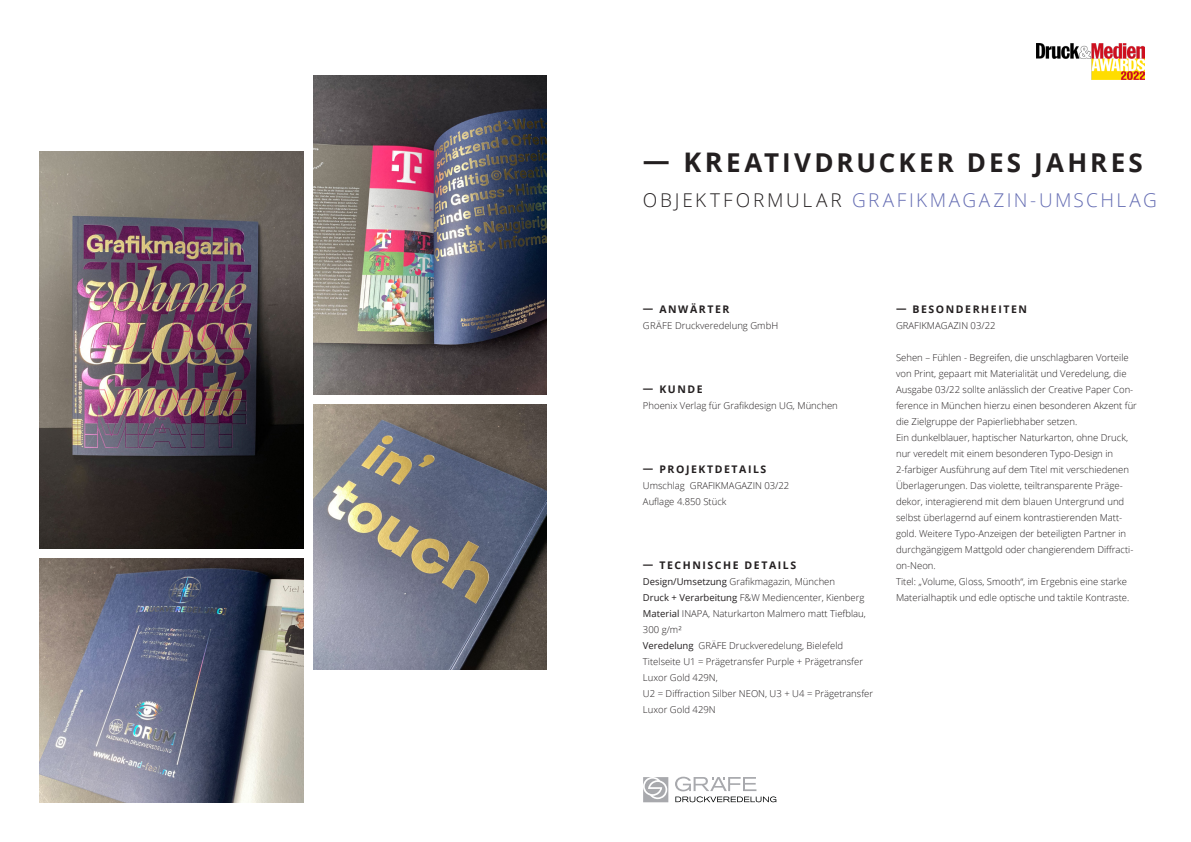
<style>
.page{position:relative;width:1191px;height:842px;background:#fff}
.page>*{position:absolute;margin:0;border:0;box-sizing:border-box;transform-origin:0 0}
.t1{font:700 26px "Open Sans";letter-spacing:.12em;color:#231f20}
.t2{font:300 19px "Open Sans";letter-spacing:.14em;color:#656db3}
.t3{font:700 10.5px "Open Sans";letter-spacing:.15em;color:#231f20}
.t4{font:300 9.5px/16px "Open Sans";color:#231f20}
.s1{font-size:27px}
.s2{color:#231f20}
.s3{font-weight:400}
</style>
<div class="page">
<img style="left:40px;top:558px;width:263px;height:244px">
<svg style="left:643px;top:777px;width:25px;height:25px"></svg>
<svg style="left:675px;top:777px;width:101px;height:25px"></svg>
<img style="left:40px;top:152px;width:263px;height:397px">
<img style="left:314px;top:404px;width:232px;height:265px">
<img style="left:313px;top:76px;width:233px;height:319px">
<img style="left:1036px;top:43px;width:108px;height:37px">
<p class="t1" style="left:643px;top:145px;width:501px"><span class="s1">— KR</span>EATIVDRUCKER DES JAHRES</p>
<p class="t2" style="left:643px;top:187px;width:515px"><span class="s2">OBJEKTFORMULAR</span> GRAFIKMAGAZIN-UMSCHLAG</p>
<p class="t3" style="left:643px;top:301px;width:88px">— ANWÄRTER</p>
<p class="t4" style="left:643px;top:317px;width:137px">GRÄFE Druckveredelung GmbH</p>
<p class="t3" style="left:643px;top:381px;width:61px">— KUNDE</p>
<p class="t4" style="left:643px;top:397px;width:196px">Phoenix Verlag für Grafikdesign UG, München</p>
<p class="t3" style="left:643px;top:461px;width:125px">— PROJEKTDETAILS</p>
<p class="t4" style="left:643px;top:477px;width:148px">Umschlag GRAFIKMAGAZIN 03/22</p>
<p class="t4" style="left:643px;top:493px;width:85px">Auflage 4.850 Stück</p>
<p class="t3" style="left:643px;top:557px;width:155px">— TECHNISCHE DETAILS</p>
<p class="t4" style="left:643px;top:573px;width:194px"><span class="s3">Design/Umsetzung</span> Grafikmagazin, München</p>
<p class="t4" style="left:643px;top:589px;width:223px"><span class="s3">Druck + Verarbeitung</span> F&amp;W Mediencenter, Kienberg</p>
<p class="t4" style="left:643px;top:605px;width:224px"><span class="s3">Material</span> INAPA, Naturkarton Malmero matt Tiefblau,<br>300 g/m²</p>
<p class="t4" style="left:643px;top:637px;width:202px"><span class="s3">Veredelung</span> GRÄFE Druckveredelung, Bielefeld</p>
<p class="t4" style="left:643px;top:653px;width:222px">Titelseite U1 = Prägetransfer Purple + Prägetransfer<br>Luxor Gold 429N,</p>
<p class="t4" style="left:643px;top:685px;width:232px">U2 = Diffraction Silber NEON, U3 + U4 = Prägetransfer<br>Luxor Gold 429N</p>
<p class="t3" style="left:896px;top:301px;width:132px">— BESONDERHEITEN</p>
<p class="t4" style="left:896px;top:317px;width:101px">GRAFIKMAGAZIN 03/22</p>
<p class="t4" style="left:896px;top:349px;width:242px">Sehen – Fühlen - Begreifen, die unschlagbaren Vorteile von Print, gepaart mit Materialität und Veredelung, die Ausgabe 03/22 sollte anlässlich der Creative Paper Con&shy;ference in München hierzu einen besonderen Akzent für die Zielgruppe der Papierliebhaber setzen.</p>
<p class="t4" style="left:896px;top:429px;width:239px">Ein dunkelblauer, haptischer Naturkarton, ohne Druck, nur veredelt mit einem besonderen Typo-Design in 2-farbiger Ausführung auf dem Titel mit verschiedenen Überlagerungen. Das violette, teiltransparente Präge&shy;dekor, interagierend mit dem blauen Untergrund und selbst überlagernd auf einem kontrastierenden Matt&shy;gold. Weitere Typo-Anzeigen der beteiligten Partner in durchgängigem Mattgold oder changierendem Diffracti&shy;on-Neon.</p>
<p class="t4" style="left:896px;top:573px;width:235px">Titel: „Volume, Gloss, Smooth“, im Ergebnis eine starke<br>Materialhaptik und edle optische und taktile Kontraste.</p>
</div>
